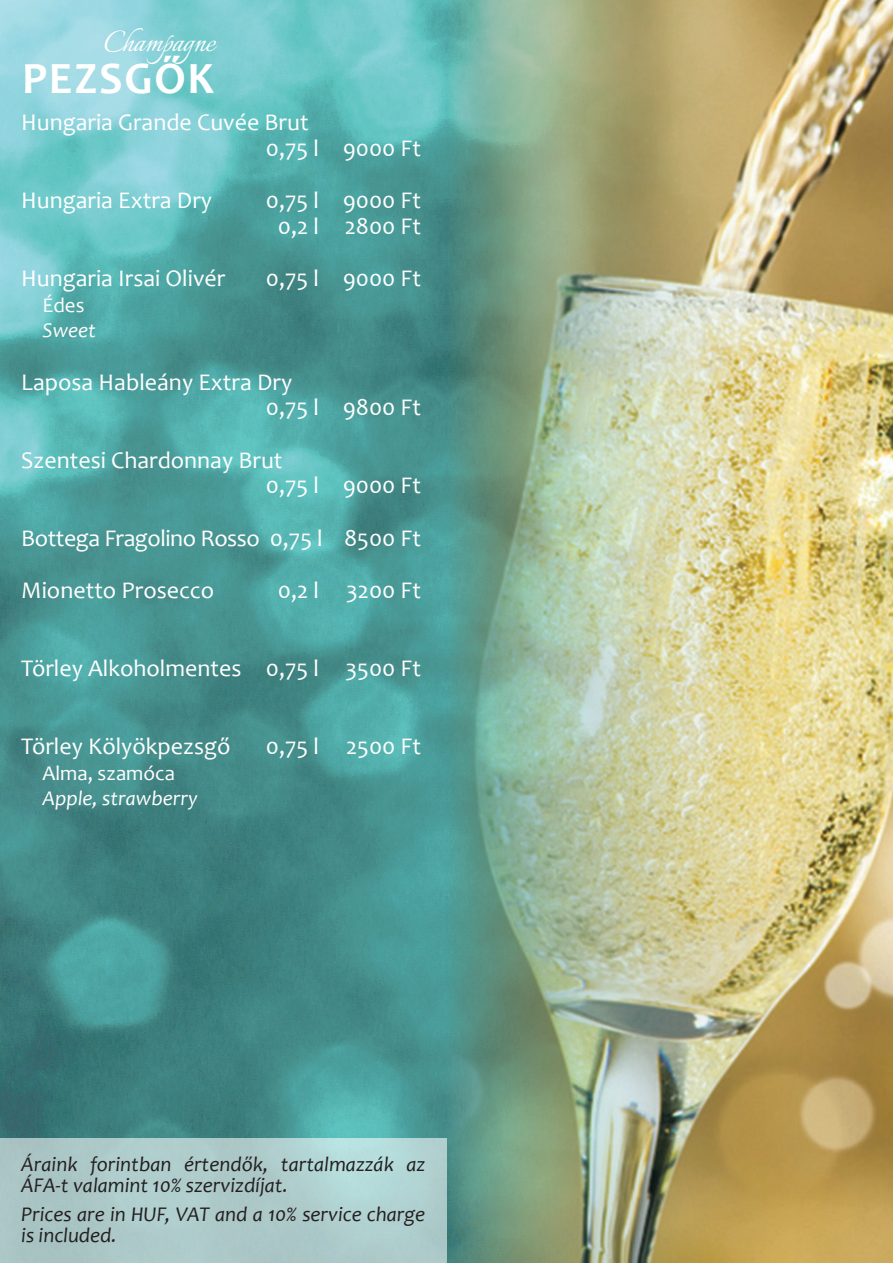
<style>
.page{position:relative;width:893px;height:1263px;background:#fff}
.page>*{position:absolute;margin:0;border:0;box-sizing:border-box;transform-origin:0 0}
.t1{font:700 45px "Candara";letter-spacing:.04em;color:#fff}
.t2{font:37.5px "Italianno";color:#fff}
.t3{font:24px "Candara";color:#fff}
.t4{font:24px "Candara";letter-spacing:-.02em;color:#fff}
.t5{font:italic 21px/21px "Candara";color:#231f20}
.t6{font:italic 21px "Candara";color:#fff}
.t7{font:21px "Candara";color:#fff}
</style>
<div class="page">
<img style="left:0;top:0;width:446px;height:1138px">
<img style="left:446px;top:0;width:447px;height:1263px">
<div style="left:0;top:1138px;width:446px;height:125px;background:linear-gradient(to right,#aac4c4,#b1d3d2)"></div>
<p class="t2" style="left:103px;top:21px;width:113px">Champagne</p>
<p class="t1" style="left:22px;top:50px;width:193px">PEZSGŐK</p>
<p class="t3" style="left:21px;top:108px;width:289px">Hungaria Grande Cuvée Brut</p>
<p class="t3" style="left:266px;top:133px;width:157px">0,75 l 9000 Ft</p>
<p class="t3" style="left:21px;top:186px;width:192px">Hungaria Extra Dry</p>
<p class="t3" style="left:266px;top:186px;width:157px">0,75 l 9000 Ft</p>
<p class="t3" style="left:278px;top:211px;width:145px">0,2 l 2800 Ft</p>
<p class="t3" style="left:21px;top:264px;width:206px">Hungaria Irsai Olivér</p>
<p class="t3" style="left:266px;top:264px;width:157px">0,75 l 9000 Ft</p>
<p class="t7" style="left:43px;top:292px;width:44px">Édes</p>
<p class="t6" style="left:43px;top:317px;width:55px">Sweet</p>
<p class="t3" style="left:21px;top:367px;width:272px">Laposa Hableány Extra Dry</p>
<p class="t3" style="left:266px;top:393px;width:157px">0,75 l 9800 Ft</p>
<p class="t3" style="left:21px;top:445px;width:263px">Szentesi Chardonnay Brut</p>
<p class="t3" style="left:266px;top:471px;width:157px">0,75 l 9000 Ft</p>
<p class="t4" style="left:21px;top:523px;width:401px">Bottega Fragolino Rosso 0,75 l 8500 Ft</p>
<p class="t3" style="left:21px;top:576px;width:194px">Mionetto Prosecco</p>
<p class="t3" style="left:278px;top:576px;width:145px">0,2 l 3200 Ft</p>
<p class="t3" style="left:21px;top:654px;width:401px">Törley Alkoholmentes 0,75 l 3500 Ft</p>
<p class="t3" style="left:21px;top:732px;width:211px">Törley Kölyökpezsgő</p>
<p class="t3" style="left:266px;top:732px;width:157px">0,75 l 2500 Ft</p>
<p class="t7" style="left:43px;top:760px;width:134px">Alma, szamóca</p>
<p class="t6" style="left:43px;top:785px;width:157px">Apple, strawberry</p>
<p class="t5" style="left:21px;top:1154px;width:405px">Áraink forintban értendők, tartalmazzák az<br>ÁFA-t valamint 10% szervizdíjat.</p>
<p class="t5" style="left:21px;top:1203px;width:405px">Prices are in HUF, VAT and a 10% service charge is included.</p>
</div>
